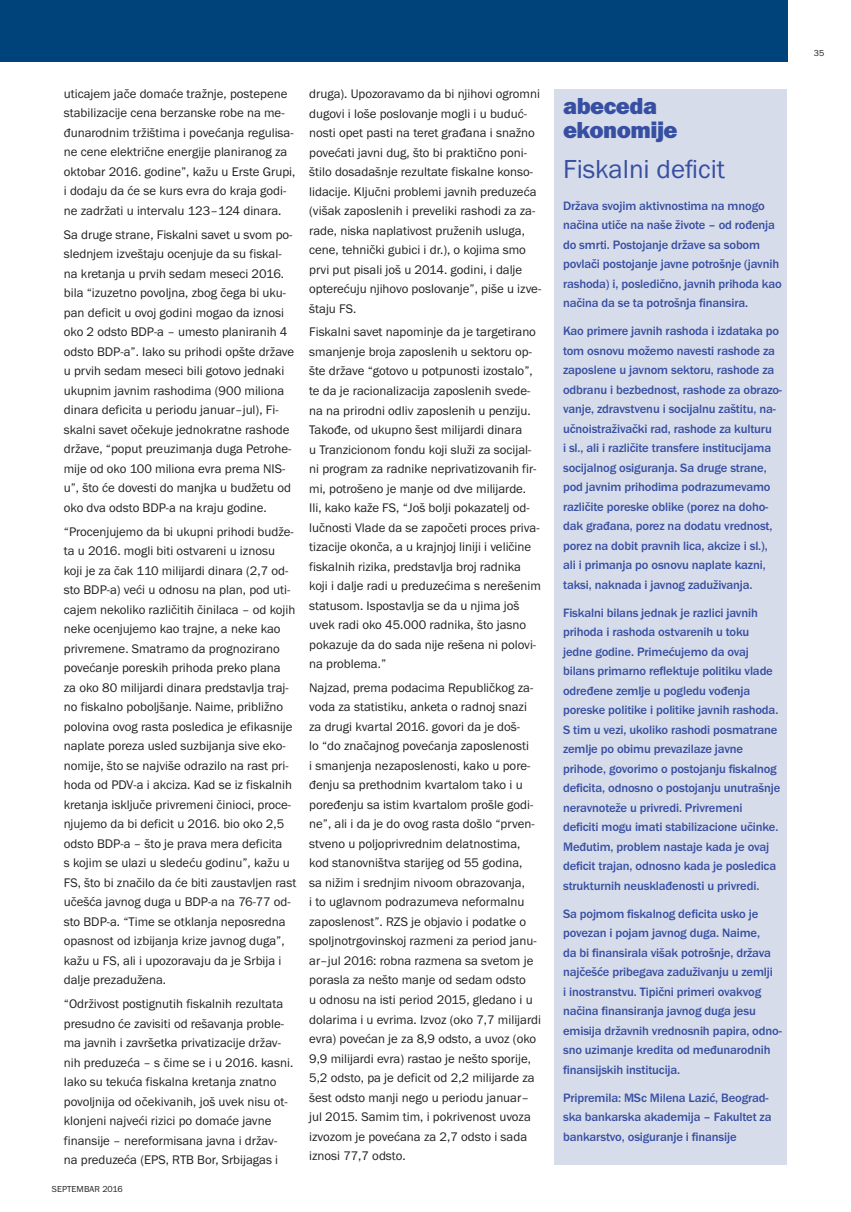
<style>
.page{position:relative;width:851px;height:1212px;background:#fff}
.page>*{position:absolute;margin:0;border:0;box-sizing:border-box;transform-origin:0 0}
.t1{font:27px "Franklin Got Itc TOT Boo";color:#374fa2}
.t2{font:24px/24px "Franklin Got Itc TOT Hea";letter-spacing:-.025em;color:#374fa2}
.t3{font:12.9px/19.5px "Franklin Got Itc TOT Boo";color:#231f20}
.t4{font:500 12.6px/19.5px "Franklin Got Itc TOT";letter-spacing:-.01em;color:#374fa2}
.t5{font:9px "Franklin Got Itc TOT Boo";letter-spacing:.01em;color:#231f20}
</style>
<div class="page">
<div style="left:0;top:0;width:787px;height:62px;background:#00427a"></div>
<div style="left:554px;top:89px;width:233px;height:1076px;background:#d7dcea"></div>
<p class="t3" style="left:64px;top:85px;width:233px">uticajem jače domaće tražnje, postepene stabilizacije cena berzanske robe na me&shy;đunarodnim tržištima i povećanja regulisa&shy;ne cene električne energije planiranog za oktobar 2016. godine”, kažu u Erste Grupi, i dodaju da će se kurs evra do kraja godi&shy;ne zadržati u intervalu 123–124 dinara.</p>
<p class="t3" style="left:64px;top:225px;width:232px">Sa druge strane, Fiskalni savet u svom po&shy;slednjem izveštaju ocenjuje da su fiskal&shy;na kretanja u prvih sedam meseci 2016. bila “izuzetno povoljna, zbog čega bi uku&shy;pan deficit u ovoj godini mogao da iznosi oko 2 odsto BDP-a – umesto planiranih 4 odsto BDP-a”. Iako su prihodi opšte države u prvih sedam meseci bili gotovo jednaki ukupnim javnim rashodima (900 miliona dinara deficita u periodu januar–jul), Fi&shy;skalni savet očekuje jednokratne rashode države, “poput preuzimanja duga Petrohe&shy;mije od oko 100 miliona evra prema NIS&shy;u”, što će dovesti do manjka u budžetu od oko dva odsto BDP-a na kraju godine.</p>
<p class="t3" style="left:64px;top:522px;width:234px">“Procenjujemo da bi ukupni prihodi budže&shy;ta u 2016. mogli biti ostvareni u iznosu koji je za čak 110 milijardi dinara (2,7 od&shy;sto BDP-a) veći u odnosu na plan, pod uti&shy;cajem nekoliko različitih činilaca – od kojih neke ocenjujemo kao trajne, a neke kao privremene. Smatramo da prognozirano povećanje poreskih prihoda preko plana<br>za oko 80 milijardi dinara predstavlja traj&shy;no fiskalno poboljšanje. Naime, približno polovina ovog rasta posledica je efikasnije naplate poreza usled suzbijanja sive eko&shy;nomije, što se najviše odrazilo na rast pri&shy;hoda od PDV-a i akciza. Kad se iz fiskalnih kretanja isključe privremeni činioci, proce&shy;njujemo da bi deficit u 2016. bio oko 2,5 odsto BDP-a – što je prava mera deficita<br>s kojim se ulazi u sledeću godinu”, kažu u FS, što bi značilo da će biti zaustavljen rast učešća javnog duga u BDP-a na 76-77 od&shy;sto BDP-a. “Time se otklanja neposredna opasnost od izbijanja krize javnog duga”, kažu u FS, ali i upozoravaju da je Srbija i dalje prezadužena.</p>
<p class="t3" style="left:64px;top:995px;width:231px">“Održivost postignutih fiskalnih rezultata presudno će zavisiti od rešavanja proble&shy;ma javnih i završetka privatizacije držav&shy;nih preduzeća – s čime se i u 2016. kasni.<br>Iako su tekuća fiskalna kretanja znatno povoljnija od očekivanih, još uvek nisu ot&shy;klonjeni najveći rizici po domaće javne finansije – nereformisana javna i držav&shy;na preduzeća (EPS, RTB Bor, Srbijagas i</p>
<p class="t5" style="left:52px;top:1186px;width:72px">SEPTEMBAR 2016</p>
<p class="t3" style="left:309px;top:85px;width:233px">druga). Upozoravamo da bi njihovi ogromni dugovi i loše poslovanje mogli i u buduć&shy;nosti opet pasti na teret građana i snažno povećati javni dug, što bi praktično poni&shy;štilo dosadašnje rezultate fiskalne konso&shy;lidacije. Ključni problemi javnih preduzeća (višak zaposlenih i preveliki rashodi za za&shy;rade, niska naplativost pruženih usluga, cene, tehnički gubici i dr.), o kojima smo prvi put pisali još u 2014. godini, i dalje opterećuju njihovo poslovanje”, piše u izve&shy;štaju FS.</p>
<p class="t3" style="left:309px;top:323px;width:233px">Fiskalni savet napominje da je targetirano smanjenje broja zaposlenih u sektoru op&shy;šte države “gotovo u potpunosti izostalo”, te da je racionalizacija zaposlenih svede&shy;na na prirodni odliv zaposlenih u penziju.<br>Takođe, od ukupno šest milijardi dinara<br>u Tranzicionom fondu koji služi za socijal&shy;ni program za radnike neprivatizovanih fir&shy;mi, potrošeno je manje od dve milijarde.<br>Ili, kako kaže FS, “Još bolji pokazatelj od&shy;lučnosti Vlade da se započeti proces priva&shy;tizacije okonča, a u krajnjoj liniji i veličine fiskalnih rizika, predstavlja broj radnika koji i dalje radi u preduzećima s nerešenim statusom. Ispostavlja se da u njima još uvek radi oko 45.000 radnika, što jasno pokazuje da do sada nije rešena ni polovi&shy;na problema.”</p>
<p class="t3" style="left:309px;top:678px;width:233px">Najzad, prema podacima Republičkog za&shy;voda za statistiku, anketa o radnoj snazi za drugi kvartal 2016. govori da je doš-<br>lo “do značajnog povećanja zaposlenosti<br>i smanjenja nezaposlenosti, kako u pore&shy;đenju sa prethodnim kvartalom tako i u poređenju sa istim kvartalom prošle godi&shy;ne”, ali i da je do ovog rasta došlo “prven&shy;stveno u poljoprivrednim delatnostima, kod stanovništva starijeg od 55 godina,<br>sa nižim i srednjim nivoom obrazovanja,<br>i to uglavnom podrazumeva neformalnu zaposlenost”. RZS je objavio i podatke o spoljnotrgovinskoj razmeni za period janu&shy;ar–jul 2016: robna razmena sa svetom je porasla za nešto manje od sedam odsto<br>u odnosu na isti period 2015, gledano i u dolarima i u evrima. Izvoz (oko 7,7 milijardi evra) povećan je za 8,9 odsto, a uvoz (oko 9,9 milijardi evra) rastao je nešto sporije, 5,2 odsto, pa je deficit od 2,2 milijarde za šest odsto manji nego u periodu januar– jul 2015. Samim tim, i pokrivenost uvoza izvozom je povećana za 2,7 odsto i sada iznosi 77,7 odsto.</p>
<p class="t2" style="left:563px;top:96px;width:116px">abeceda ekonomije</p>
<p class="t1" style="left:563px;top:158px;width:164px">Fiskalni deficit</p>
<p class="t4" style="left:563px;top:197px;width:220px">Država svojim aktivnostima na mnogo načina utiče na naše živote – od rođenja do smrti. Postojanje države sa sobom povlači postojanje javne potrošnje (javnih rashoda) i, posledično, javnih prihoda kao načina da se ta potrošnja finansira.</p>
<p class="t4" style="left:563px;top:322px;width:220px">Kao primere javnih rashoda i izdataka po tom osnovu možemo navesti rashode za zaposlene u javnom sektoru, rashode za odbranu i bezbednost, rashode za obrazo&shy;vanje, zdravstvenu i socijalnu zaštitu, na&shy;učnoistraživač ki rad, rashode za kulturu<br>i sl., ali i različite transfere institucijama socijalnog osiguranja. Sa druge strane, pod javnim prihodima podrazumevamo različite poreske oblike (porez na doho&shy;dak građana, porez na dodatu vrednost, porez na dobit pravnih lica, akcize i sl.), ali i primanja po osnovu naplate kazni, taksi, naknada i javnog zaduživanja.</p>
<p class="t4" style="left:563px;top:604px;width:219px">Fiskalni bilans jednak je razlici javnih prihoda i rashoda ostvarenih u toku jedne godine. Primećujemo da ovaj bilans primarno reflektuje politiku vlade određene zemlje u pogledu vođenja poreske politike i politike javnih rashoda.<br>S tim u vezi, ukoliko rashodi posmatrane zemlje po obimu prevazilaze javne prihode, govorimo o postojanju fiskalnog deficita, odnosno o postojanju unutrašnje neravnoteže u privredi. Privremeni deficiti mogu imati stabilizacione učinke.<br>Međutim, problem nastaje kada je ovaj deficit trajan, odnosno kada je posledica strukturnih neusklađenosti u privredi.</p>
<p class="t4" style="left:563px;top:905px;width:220px">Sa pojmom fiskalnog deficita usko je povezan i pojam javnog duga. Naime,<br>da bi finansirala višak potrošnje, država najčešće pribegava zaduživanju u zemlji<br>i inostranstvu. Tipični primeri ovakvog načina finansiranja javnog duga jesu emisija državnih vrednosnih papira, odno&shy;sno uzimanje kredita od međunarodnih finansijskih institucija.</p>
<p class="t4" style="left:563px;top:1089px;width:210px">Pripremila: MSc Milena Lazić, Beograd&shy;ska bankarska akademija – Fakultet za bankarstvo, osiguranje i finansije</p>
<p class="t5" style="left:813px;top:50px;width:12px">35</p>
</div>
